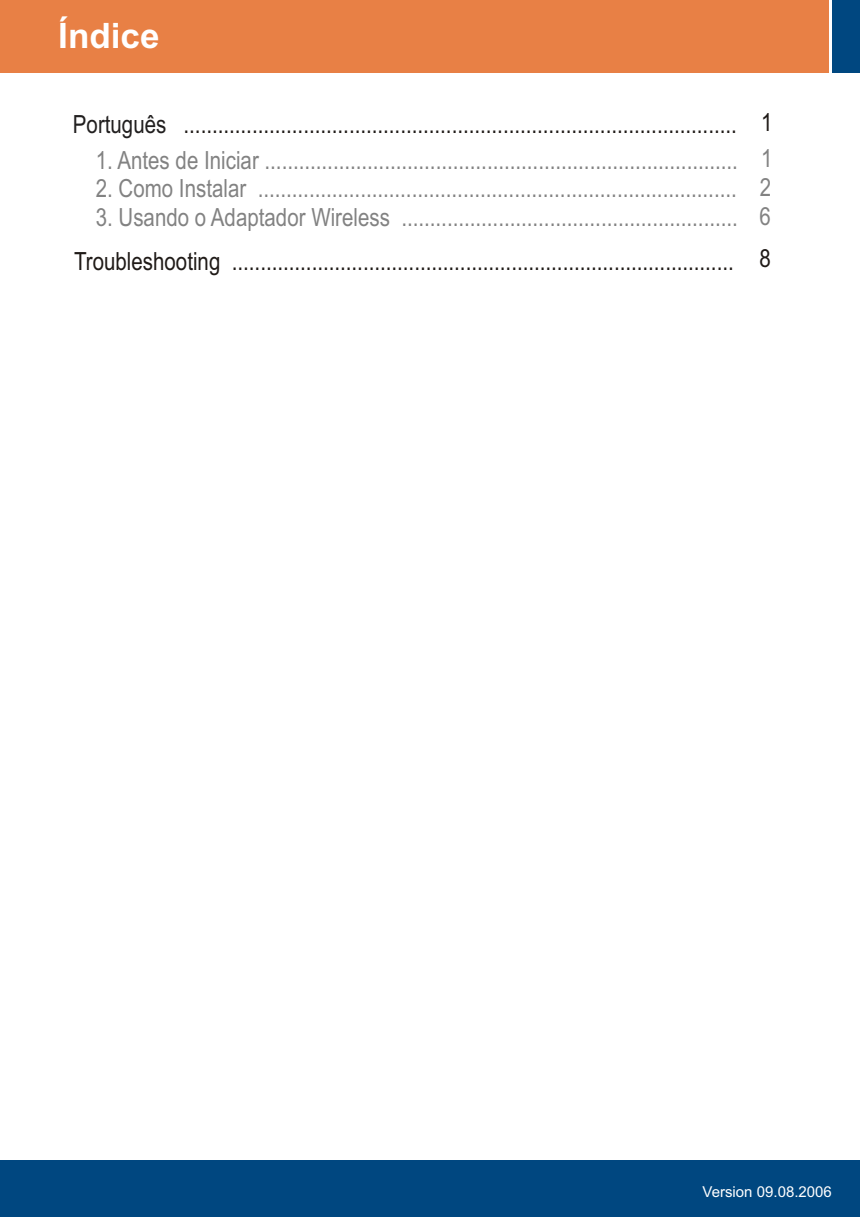
<style>
.page{position:relative;width:860px;height:1217px;background:#fff}
.page>*{position:absolute;margin:0;border:0;box-sizing:border-box;transform-origin:0 0}
.t1{font:700 35px "Arial";color:#fff}
.t2{font:25px/28.8px "Arial Narrow";color:#828282;text-align:justify}
.t3{font:25px "Arial Narrow";color:#1f1a17}
.t4{font:15px "Arial";color:#fff}
.s1{color:#211f1f}
</style>
<div class="page">
<div style="left:0;top:1159px;width:859px;height:57px;background:#004780"></div>
<div style="left:0;top:0;width:828px;height:72px;background:#e88045"></div>
<div style="left:831px;top:0;width:28px;height:72px;background:#004780"></div>
<h1 class="t1" style="left:58px;top:22px;width:103px">Índice</h1>
<p class="t3" style="left:73px;top:115px;width:665px"><span class="s1">Português</span> .................................................................................................</p>
<p class="t2" style="left:96px;top:148px;width:643px">1. Antes de Iniciar ...................................................................................</p>
<p class="t2" style="left:96px;top:176px;width:642px">2. Como Instalar ....................................................................................</p>
<p class="t2" style="left:96px;top:205px;width:643px">3. Usando o Adaptador Wireless ...........................................................</p>
<p class="t3" style="left:74px;top:252px;width:661px">Troubleshooting ........................................................................................</p>
<p class="t3" style="left:761px;top:113px;width:13px">1</p>
<p class="t2" style="left:759px;top:146px;width:14px">1<br>2<br>6</p>
<p class="t3" style="left:759px;top:249px;width:13px">8</p>
<p class="t4" style="left:702px;top:1186px;width:131px">Version 09.08.2006</p>
</div>
